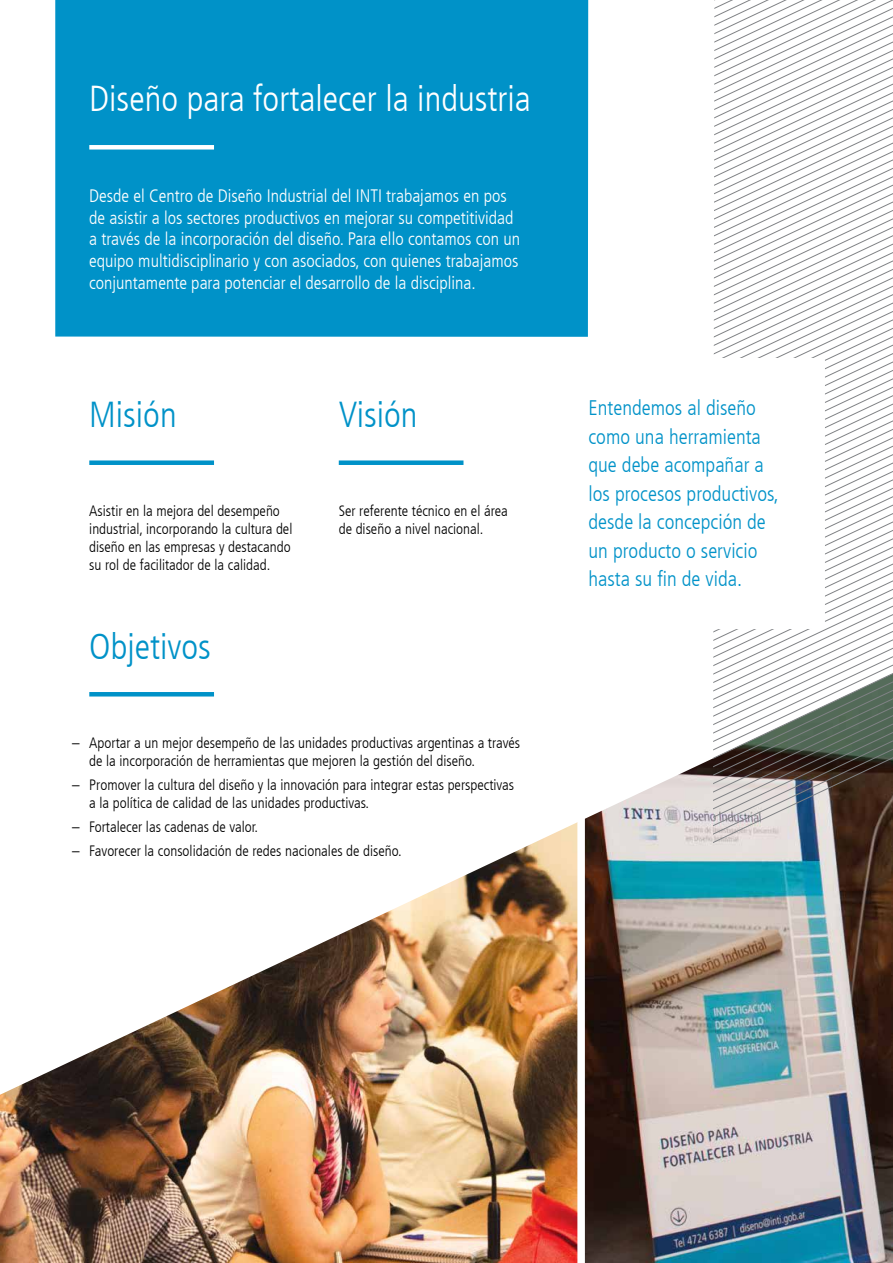
<style>
.page{position:relative;width:893px;height:1263px;background:#fff}
.page>*{position:absolute;margin:0;border:0;box-sizing:border-box;transform-origin:0 0}
.t1{font:300 condensed 36px "Frutiger LT";color:#fff}
.t2{font:300 condensed 36px "Frutiger LT";color:#0092c8}
.t3{font:300 condensed 21px/28.5px "Frutiger LT";color:#0092c8}
.t4{font:300 condensed 18px/21.6px "Frutiger LT";color:#fff}
.t5{font:300 condensed 15px/18px "Frutiger LT";color:#000}
</style>
<div class="page">
<img style="left:0;top:822px;width:577px;height:441px">
<img style="left:585px;top:758px;width:308px;height:505px">
<div style="left:55px;top:0;width:533px;height:337px;background:#0092c8"></div>
<div style="left:89px;top:145px;width:125px;height:5px;background:#fff"></div>
<div style="left:89px;top:460px;width:125px;height:5px;background:#0092c8"></div>
<hr style="left:89px;top:692px;width:125px;height:4px;background:#0092c8">
<svg style="left:713px;top:0;width:180px;height:778px"></svg>
<svg style="left:713px;top:778px;width:180px;height:69px;background:#938b8b"></svg>
<div style="left:544px;top:358px;width:281px;height:271px;background:#fff"></div>
<div style="left:339px;top:460px;width:124px;height:5px;background:#0092c8"></div>
<h1 class="t1" style="left:89px;top:78px;width:443px">Diseño para fortalecer la industria</h1>
<p class="t4" style="left:89px;top:185px;width:432px">Desde el Centro de Diseño Industrial del INTI trabajamos en pos de asistir a los sectores productivos en mejorar su competitividad a través de la incorporación del diseño. Para ello contamos con un equipo multidisciplinario y con asociados, con quienes trabajamos conjuntamente para potenciar el desarrollo de la disciplina.</p>
<h1 class="t2" style="left:89px;top:394px;width:89px">Misión</h1>
<p class="t5" style="left:89px;top:502px;width:205px">Asistir en la mejora del desempeño industrial, incorporando la cultura del diseño en las empresas y destacando su rol de facilitador de la calidad.</p>
<h1 class="t2" style="left:89px;top:626px;width:123px">Objetivos</h1>
<h1 class="t2" style="left:339px;top:394px;width:80px">Visión</h1>
<p class="t5" style="left:339px;top:502px;width:171px">Ser referente técnico en el área de diseño a nivel nacional.</p>
<p class="t5" style="left:89px;top:734px;width:432px;text-indent:-17px">– Aportar a un mejor desempeño de las unidades productivas argentinas a través de la incorporación de herramientas que mejoren la gestión del diseño.</p>
<p class="t5" style="left:89px;top:776px;width:426px;text-indent:-17px">– Promover la cultura del diseño y la innovación para integrar estas perspectivas a la política de calidad de las unidades productivas.</p>
<p class="t5" style="left:72px;top:818px;width:187px">– Fortalecer las cadenas de valor.</p>
<p class="t5" style="left:72px;top:842px;width:331px">– Favorecer la consolidación de redes nacionales de diseño.</p>
<h2 class="t3" style="left:588px;top:394px;width:192px">Entendemos al diseño como una herramienta que debe acompañar a los procesos productivos, desde la concepción de un producto o servicio hasta su fin de vida.</h2>
</div>
